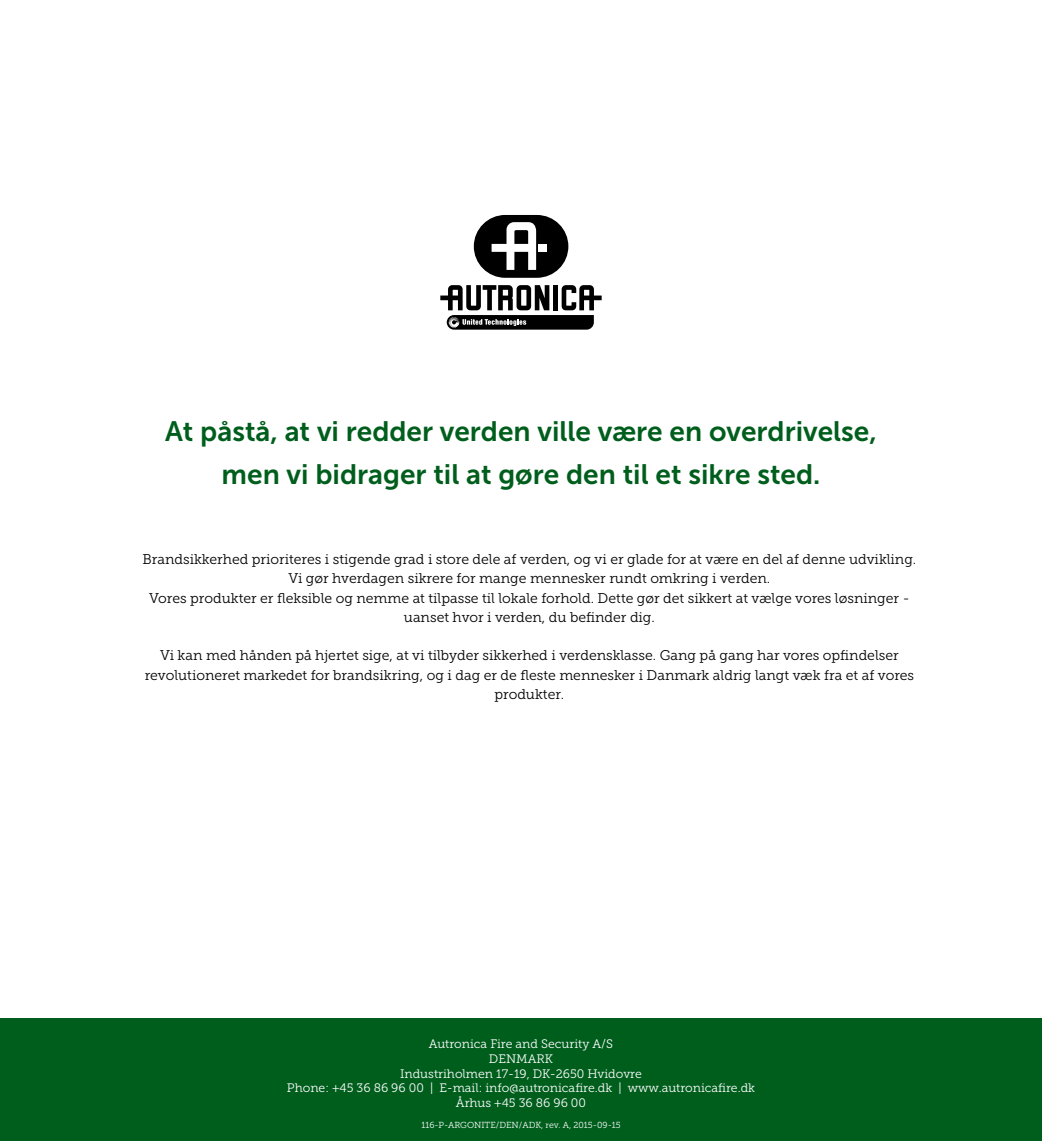
<style>
.page{position:relative;width:1042px;height:1141px;background:#fff}
.page>*{position:absolute;margin:0;border:0;box-sizing:border-box;transform-origin:0 0}
.Autronicatekst_stor{font:28px "Museo Sans 700";color:#005e1d}
.Baksidetekst{font:14px/19.2px "Museo Slab 300";color:#000;text-align:center}
.Kolofon{font:12.25px "Museo Slab 300";color:#fff}
.Kolofon-2{font:8.75px "Museo Slab 300";color:#fff}
</style>
<div class="page">
<div style="left:0;top:1018px;width:1042px;height:123px;background:#005e1d"></div>
<div style="left:474px;top:215px;width:94px;height:63px;background:#000;border-radius:31px"></div>
<svg style="left:491px;top:222px;width:45px;height:48px"></svg>
<div style="left:539px;top:244px;width:8px;height:8px;background:#fff"></div>
<svg style="left:440px;top:285px;width:162px;height:45px"></svg>
<p class="Autronicatekst_stor" style="left:165px;top:416px;width:713px">At påstå, at vi redder verden ville være en overdrivelse,</p>
<p class="Autronicatekst_stor" style="left:222px;top:459px;width:600px">men vi bidrager til at gøre den til et sikre sted.</p>
<p class="Baksidetekst" style="left:142px;top:550px;width:775px">Brandsikkerhed prioriteres i stigende grad i store dele af verden, og vi er glade for at være en del af denne udvikling.</p>
<p class="Baksidetekst" style="left:288px;top:569px;width:483px">Vi gør hverdagen sikrere for mange mennesker rundt omkring i verden.</p>
<p class="Baksidetekst" style="left:149px;top:588px;width:759px">Vores produkter er fleksible og nemme at tilpasse til lokale forhold. Dette gør det sikkert at vælge vores løsninger - uanset hvor i verden, du befinder dig.</p>
<p class="Baksidetekst" style="left:145px;top:646px;width:771px">Vi kan med hånden på hjertet sige, at vi tilbyder sikkerhed i verdensklasse. Gang på gang har vores opfindelser revolutioneret markedet for brandsikring, og i dag er de fleste mennesker i Danmark aldrig langt væk fra et af vores</p>
<p class="Baksidetekst" style="left:494px;top:684px;width:71px">produkter.</p>
<p class="Kolofon" style="left:429px;top:1037px;width:186px">Autronica Fire and Security A/S</p>
<p class="Kolofon" style="left:489px;top:1052px;width:66px">DENMARK</p>
<p class="Kolofon" style="left:400px;top:1067px;width:243px">Industriholmen 17- 19, DK- 2650 Hvidovre</p>
<p class="Kolofon" style="left:287px;top:1081px;width:470px">Phone: +45 36 86 96 00 | E- mail: info@autronicafire.dk | www.autronicafire.dk</p>
<p class="Kolofon" style="left:456px;top:1096px;width:132px">Århus +45 36 86 96 00</p>
<p class="Kolofon-2" style="left:421px;top:1120px;width:201px">116- P-ARGONITE/DEN/ADK, rev. A, 2015- 09- 15</p>
</div>
